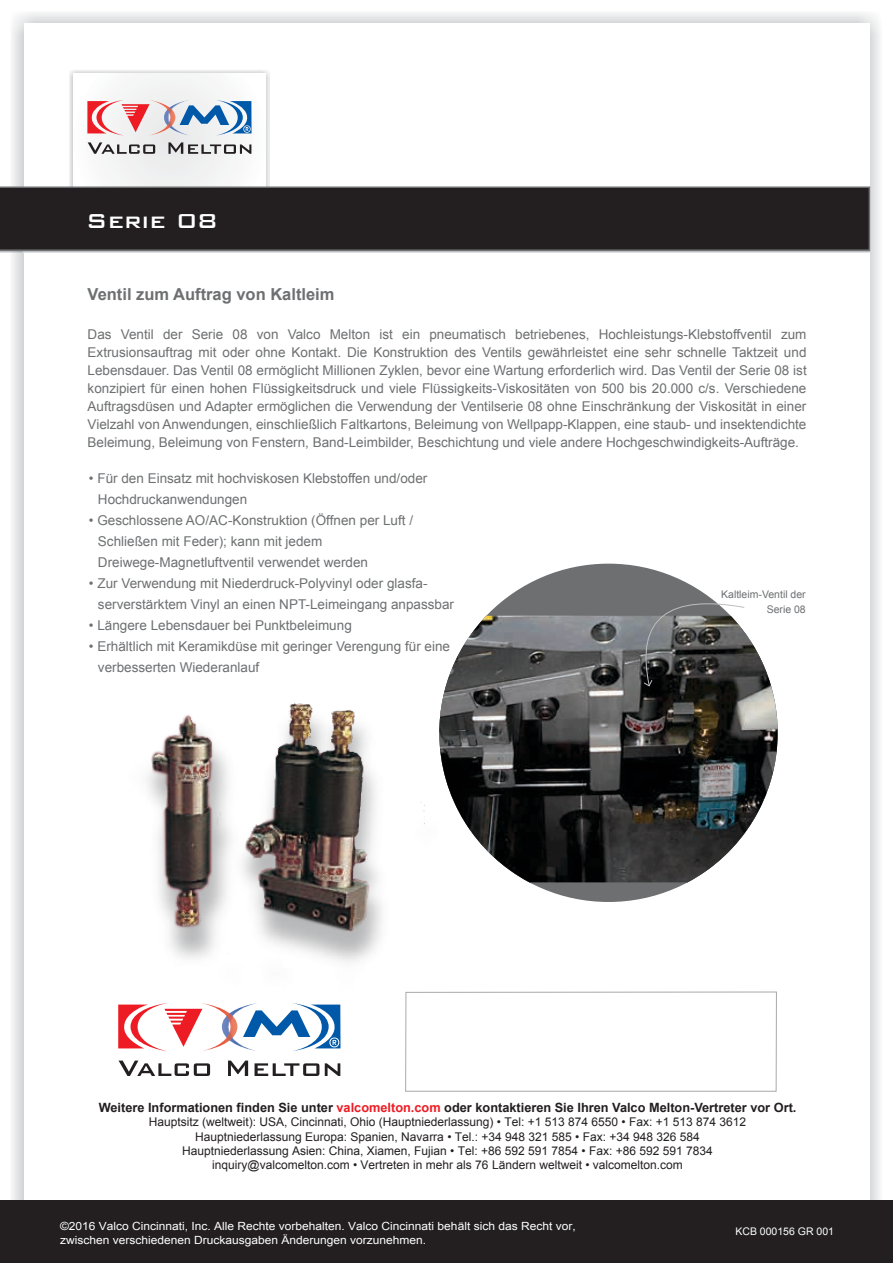
<style>
.page{position:relative;width:893px;height:1263px;background:#fff}
.page>*{position:absolute;margin:0;border:0;box-sizing:border-box;transform-origin:0 0}
.t1{font:500 27px "Bank Gothic BT";color:#fff}
.t2{font:700 16.5px "Arial";color:#6d6f71}
.t3{font:13.5px/18px "Arial";color:#6d6f71}
.t4{font:700 12.75px "Arial";color:#231f20}
.t5{font:12px/14.4px "Arial";color:#231f20;text-align:center}
.t6{font:11.25px/13.5px "Arial";color:#fff;scale:1.07 1}
.t7{font:10.5px/15px "Arial";color:#6d6f71;text-align:right}
.t8{font:10.5px "Arial";color:#fff}
.s1{color:#ed1c24}
</style>
<div class="page">
<img style="left:70px;top:70px;width:199px;height:116px">
<div style="left:74px;top:73px;width:191px;height:132px;background:#f5f6f6"></div>
<div style="left:0;top:186px;width:870px;height:65px;background:#231f20"></div>
<img style="left:175px;top:102px;width:5px;height:34px">
<img style="left:150px;top:100px;width:25px;height:36px">
<svg style="left:88px;top:142px;width:163px;height:12px"></svg>
<svg style="left:87px;top:100px;width:63px;height:36px"></svg>
<svg style="left:180px;top:100px;width:72px;height:36px"></svg>
<img style="left:237px;top:1024px;width:6px;height:24px">
<img style="left:203px;top:1022px;width:34px;height:29px">
<svg style="left:119px;top:1060px;width:221px;height:16px"></svg>
<svg style="left:118px;top:1022px;width:78px;height:29px"></svg>
<svg style="left:243px;top:1022px;width:97px;height:29px"></svg>
<div style="left:405px;top:992px;width:372px;height:99px;border:1px solid #a7a9ac"></div>
<div style="left:0;top:1200px;width:893px;height:63px;background:#231f20"></div>
<img style="left:118px;top:805px;width:334px;height:217px">
<img style="left:135px;top:703px;width:289px;height:253px">
<div style="left:439px;top:564px;width:339px;height:338px;background:#6d6f71;border-radius:50%"></div>
<img style="left:439px;top:616px;width:339px;height:266px">
<svg style="left:634px;top:594px;width:111px;height:93px"></svg>
<h1 class="t1" style="left:86px;top:206px;width:134px">Serie 08</h1>
<p class="t2" style="left:88px;top:283px;width:248px">Ventil zum Auftrag von Kaltleim</p>
<p class="t3" style="left:88px;top:325px;width:721px;text-align:justify">Das Ventil der Serie 08 von Valco Melton ist ein pneumatisch betriebenes, Hochleistungs-Klebstoffventil zum Extrusionsauftrag mit oder ohne Kontakt. Die Konstruktion des Ventils gewährleistet eine sehr schnelle Taktzeit und Lebensdauer. Das Ventil 08 ermöglicht Millionen Zyklen, bevor eine Wartung erforderlich wird. Das Ventil der Serie 08 ist konzipiert für einen hohen Flüssigkeitsdruck und viele Flüssigkeits-Viskositäten von 500 bis 20.000 c/s. Verschiedene Auftragsdüsen und Adapter ermöglichen die Verwendung der Ventilserie 08 ohne Einschränkung der Viskosität in einer Vielzahl von Anwendungen, einschließlich Faltkartons, Beleimung von Wellpapp-Klappen, eine staub- und insektendichte Beleimung, Beleimung von Fenstern, Band-Leimbilder, Beschichtung und viele andere Hochgeschwindigkeits-Aufträge.</p>
<p class="t3" style="left:98px;top:468px;width:331px;line-height:21px;text-indent:-9px">• Für den Einsatz mit hochviskosen Klebstoffen und/oder<br>Hochdruckanwendungen</p>
<p class="t3" style="left:98px;top:510px;width:317px;line-height:21px;text-indent:-9px">• Geschlossene AO/AC-Konstruktion (Öffnen per Luft /<br>Schließen mit Feder); kann mit jedem<br>Dreiwege-Magnetluftventil verwendet werden</p>
<p class="t3" style="left:98px;top:573px;width:358px;line-height:21px;text-indent:-9px">• Zur Verwendung mit Niederdruck-Polyvinyl oder glasfa&shy;serverstärktem Vinyl an einen NPT-Leimeingang anpassbar</p>
<p class="t3" style="left:89px;top:616px;width:264px">• Längere Lebensdauer bei Punktbeleimung</p>
<p class="t3" style="left:98px;top:636px;width:354px;line-height:21px;text-indent:-9px">• Erhältlich mit Keramikdüse mit geringer Verengung für eine verbesserten Wiederanlauf</p>
<p class="t7" style="left:721px;top:587px;width:86px">Kaltleim-Ventil der<br>Serie 08</p>
<p class="t4" style="left:99px;top:1099px;width:699px">Weitere Informationen finden Sie unter <span class="s1">valcomelton.com</span> oder kontaktieren Sie Ihren Valco Melton-Vertreter vor Ort.</p>
<p class="t5" style="left:149px;top:1115px;width:599px">Hauptsitz (weltweit): USA, Cincinnati, Ohio (Hauptniederlassung) • Tel: +1 513 874 6550 • Fax: +1 513 874 3612<br>Hauptniederlassung Europa: Spanien, Navarra • Tel.: +34 948 321 585 • Fax: +34 948 326 584<br>Hauptniederlassung Asien: China, Xiamen, Fujian • Tel: +86 592 591 7854 • Fax: +86 592 591 7834 inquiry@valcomelton.com • Vertreten in mehr als 76 Ländern weltweit • valcomelton.com</p>
<p class="t6" style="left:60px;top:1219px;width:483px">©2016 Valco Cincinnati, Inc. Alle Rechte vorbehalten. Valco Cincinnati behält sich das Recht vor, zwischen verschiedenen Druckausgaben Änderungen vorzunehmen.</p>
<p class="t8" style="left:735px;top:1224px;width:100px">KCB 000156 GR 001</p>
</div>
